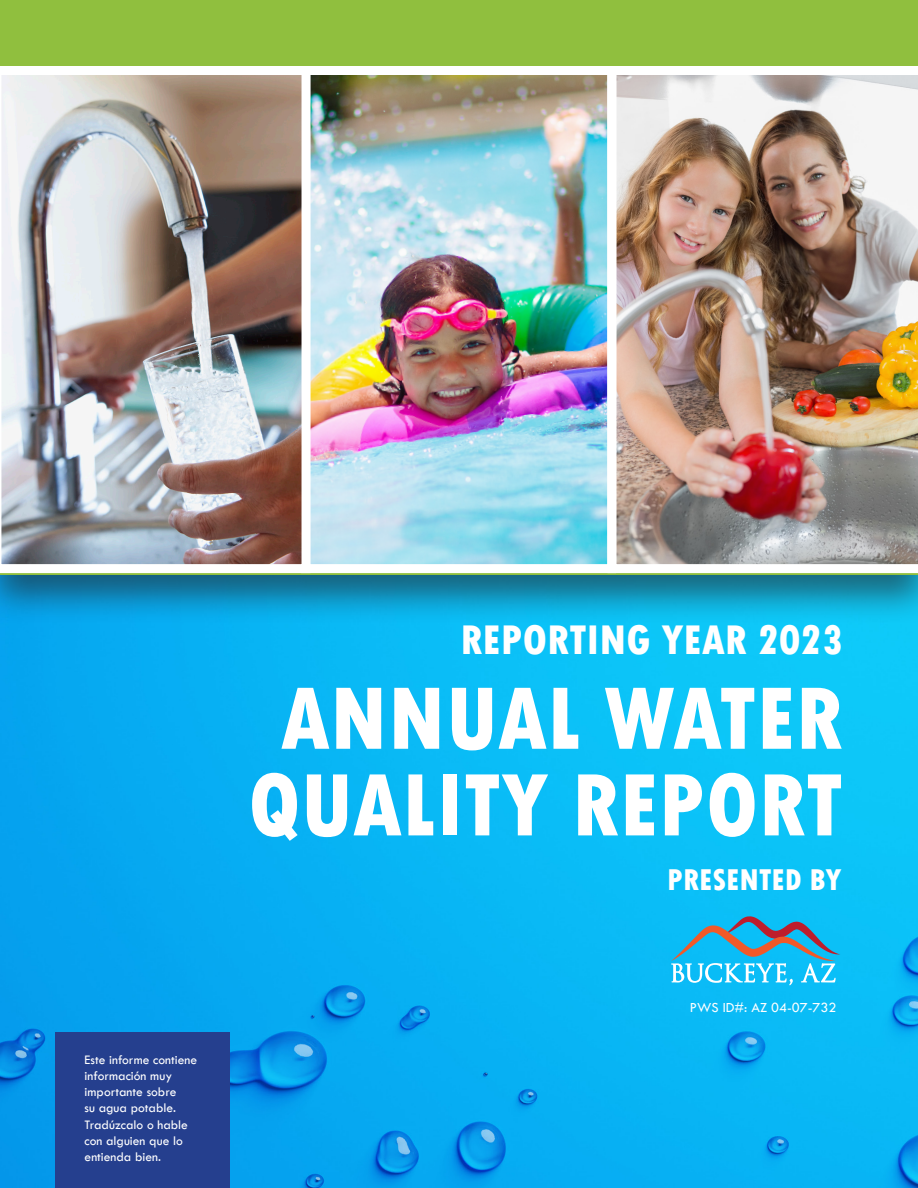
<style>
.page{position:relative;width:918px;height:1188px;background:#fff}
.page>*{position:absolute;margin:0;border:0;box-sizing:border-box;transform-origin:0 0}
.t1{font:800 condensed 93.45px/86.7px "Tw Cen";color:#fff;text-align:center}
.t2{font:800 condensed 43.5px "Tw Cen";color:#fff}
.t3{font:800 condensed 31.65px "Tw Cen";color:#fff}
.t4{font:14.4px "Tw Cen";color:#fff}
.t5{font:13.5px/16.2px "Tw Cen";color:#fff}
</style>
<div class="page">
<img style="left:0;top:625px;width:918px;height:563px">
<div style="left:55px;top:1032px;width:175px;height:156px;background:#253f8e"></div>
<div style="left:0;top:0;width:918px;height:625px;background:#231f20;opacity:.58"></div>
<div style="left:1px;top:0;width:917px;height:574px;background:#90bf3e"></div>
<img style="left:311px;top:76px;width:295px;height:487px">
<img style="left:616px;top:66px;width:302px;height:507px">
<div style="left:301px;top:66px;width:315px;height:507px;border:9px solid #fff"></div>
<img style="left:0;top:66px;width:311px;height:507px">
<svg style="left:671px;top:916px;width:169px;height:69px;background:#3eb0d8"></svg>
<p class="t5" style="left:85px;top:1051px;width:114px">Este informe contiene información muy importante sobre<br>su agua potable.<br>Tradúzcalo o hable con alguien que lo entienda bien.</p>
<p class="t2" style="left:460px;top:615px;width:384px">REPORTING YEAR 2023</p>
<p class="t1" style="left:248px;top:675px;width:596px">ANNUAL WATER<br>QUALITY REPORT</p>
<p class="t3" style="left:667px;top:861px;width:176px">PRESENTED BY</p>
<p class="t4" style="left:690px;top:999px;width:148px">PWS ID#: AZ 04-07-732</p>
</div>
